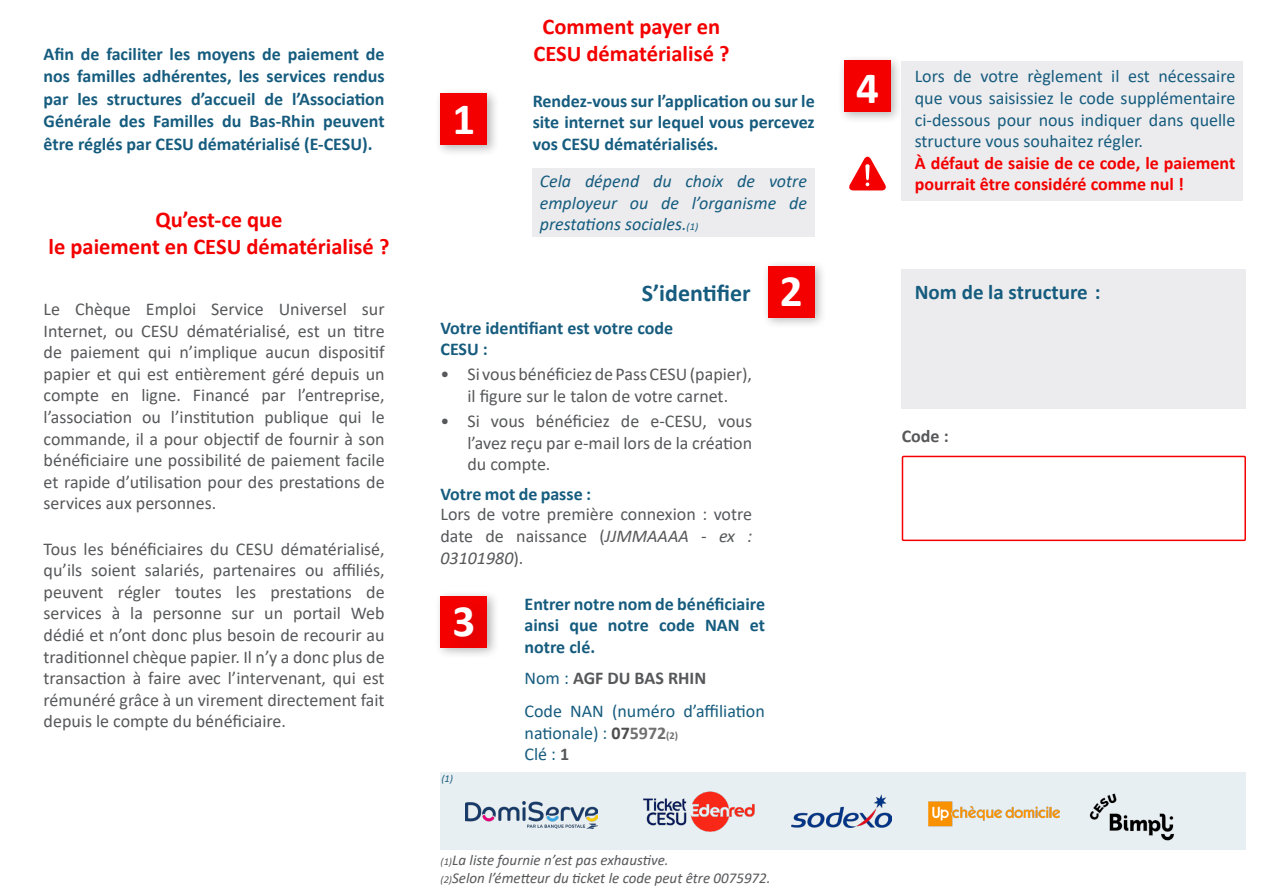
<style>
.page{position:relative;width:1263px;height:893px;background:#fff}
.page>*{position:absolute;margin:0;border:0;box-sizing:border-box;transform-origin:0 0}
.t1{font:700 45px "Calibri";color:#fff}
.t2{font:700 24px "Calibri";color:#165c7e}
.t3{font:700 22.5px/27px "Calibri";color:#f40000;text-align:center}
.t4{font:700 21px "Calibri";color:#165c7e}
.t5{font:18px/21.6px "Calibri";color:#57585a;text-align:justify}
.t6{font:700 18px/21.6px "Calibri";color:#165c7e;text-align:justify}
.t7{font:18px/21.6px "Calibri";color:#165c7e}
.t8{font:italic 18px/21.6px "Calibri";color:#165c7e;text-align:justify}
.t9{font:700 18px/21.6px "Calibri";color:#f40000}
.t10{font:700 18px "Calibri";color:#57585a}
.t11{font:italic 15px "Calibri";color:#57585a}
.t12{font:italic 10.5px "Calibri";color:#165c7e}
.s1{font-size:10.5px}
.s2{font-style:italic}
.s3{font-weight:400;color:#165c7e}
.s4{font-weight:700;color:#4d4d4d}
.s5{font-weight:700;color:#707070}
.s6{font-weight:700;font-size:10.5px;color:#707070}
.s7{font-weight:700;color:#57585a}
</style>
<div class="page">
<div style="left:533px;top:168px;width:282px;height:68px;background:#ececee"></div>
<div style="left:434px;top:87px;width:65px;height:69px;background:#231f20;opacity:.32"></div>
<div style="left:440px;top:93px;width:47px;height:51px;background:#f40000"></div>
<div style="left:434px;top:590px;width:65px;height:69px;background:#fbfbfb"></div>
<div style="left:440px;top:596px;width:47px;height:51px;background:#f40000"></div>
<div style="left:838px;top:55px;width:65px;height:69px;background:#231f20;opacity:.32"></div>
<div style="left:844px;top:61px;width:47px;height:51px;background:#f40000"></div>
<div style="left:762px;top:260px;width:65px;height:69px;background:#231f20;opacity:.32"></div>
<div style="left:768px;top:266px;width:47px;height:51px;background:#f40000"></div>
<div style="left:443px;top:595px;width:54px;height:65px;background:#231f20;opacity:.2"></div>
<div style="left:902px;top:61px;width:341px;height:140px;background:#ececee"></div>
<svg style="left:849px;top:157px;width:37px;height:33px"></svg>
<div style="left:440px;top:772px;width:806px;height:77px;background:#e8eff2"></div>
<img style="left:466px;top:802px;width:132px;height:26px">
<img style="left:643px;top:791px;width:112px;height:41px">
<img style="left:791px;top:794px;width:101px;height:33px">
<img style="left:928px;top:802px;width:131px;height:24px">
<img style="left:1089px;top:793px;width:85px;height:48px">
<div style="left:902px;top:269px;width:344px;height:139px;background:#ececee"></div>
<div style="left:902px;top:456px;width:344px;height:85px;border:2px solid #f40000"></div>
<p class="t3" style="left:543px;top:13px;width:179px">Comment payer en</p>
<p class="t6" style="left:44px;top:43px;width:343px">Afin de faciliter les moyens de paiement de</p>
<p class="t3" style="left:533px;top:40px;width:198px">CESU dématérialisé ?</p>
<p class="t6" style="left:44px;top:65px;width:343px;line-height:22.5px">nos familles adhérentes, les services rendus par les structures d’accueil de l’Association Générale des Familles du Bas-Rhin peuvent être réglés par CESU dématérialisé (E-CESU).</p>
<p class="t6" style="left:533px;top:90px;width:284px">Rendez-vous sur l’application ou sur le site internet sur lequel vous percevez vos CESU dématérialisés.</p>
<p class="t8" style="left:540px;top:170px;width:269px">Cela dépend du choix de votre employeur ou de l’organisme de prestations sociales.<span class="s1">(1)</span></p>
<p class="t1" style="left:452px;top:88px;width:24px">1</p>
<p class="t3" style="left:49px;top:206px;width:342px">Qu’est-ce que<br>le paiement en CESU dématérialisé ?</p>
<p class="t5" style="left:44px;top:298px;width:343px">Le Chèque Emploi Service Universel sur Internet, ou CESU dématérialisé, est un titre de paiement qui n’implique aucun dispositif papier et qui est entièrement géré depuis un compte en ligne. Financé par l’entreprise, l’association ou l’institution publique qui le commande, il a pour objectif de fournir à son bénéficiaire une possibilité de paiement facile et rapide d’utilisation pour des prestations de services aux personnes.</p>
<p class="t5" style="left:44px;top:537px;width:343px">Tous les bénéficiaires du CESU dématérialisé, qu’ils soient salariés, partenaires ou affiliés, peuvent régler toutes les prestations de services à la personne sur un portail Web dédié et n’ont donc plus besoin de recourir au traditionnel chèque papier. Il n’y a donc plus de transaction à faire avec l’intervenant, qui est rémunéré grâce à un virement directement fait depuis le compte du bénéficiaire.</p>
<p class="t2" style="left:642px;top:276px;width:110px">S’identifier</p>
<p class="t6" style="left:440px;top:317px;width:234px">Votre identifiant est votre code<br>CESU :</p>
<p class="t5" style="left:440px;top:363px;width:313px;text-align:center">• Si vous bénéficiez de Pass CESU (papier), il figure sur le talon de votre carnet.</p>
<p class="t5" style="left:467px;top:410px;width:286px;text-indent:-27px">• Si vous bénéficiez de e-CESU, vous l’avez reçu par e-mail lors de la création du compte.</p>
<p class="t6" style="left:440px;top:483px;width:152px">Votre mot de passe :</p>
<p class="t5" style="left:440px;top:503px;width:313px">Lors de votre première connexion : votre date de naissance (<span class="s2">JJMMAAAA - ex :<br>03101980</span>).</p>
<p class="t1" style="left:452px;top:589px;width:24px">3</p>
<p class="t12" style="left:441px;top:771px;width:13px">(1)</p>
<p class="t6" style="left:524px;top:592px;width:242px">Entrer notre nom de bénéficiaire ainsi que notre code NAN et notre clé.</p>
<p class="t10" style="left:524px;top:666px;width:183px"><span class="s3">Nom :</span> AGF DU BAS RHIN</p>
<p class="t7" style="left:524px;top:700px;width:242px">Code NAN (numéro d’affiliation nationale) : <span class="s4">07</span><span class="s5">5972</span><span class="s6">(2)</span></p>
<p class="t7" style="left:524px;top:743px;width:46px">Clé : <span class="s7">1</span></p>
<p class="t1" style="left:780px;top:260px;width:24px">2</p>
<p class="t11" style="left:440px;top:850px;width:230px"><span class="s1">(1)</span>La liste fournie n’est pas exhaustive.</p>
<p class="t11" style="left:440px;top:868px;width:332px"><span class="s1">(2)</span>Selon l’émetteur du ticket le code peut être 0075972.</p>
<p class="t1" style="left:856px;top:56px;width:24px">4</p>
<p class="t7" style="left:915px;top:65px;width:322px;text-align:justify">Lors de votre règlement il est nécessaire que vous saisissiez le code supplémentaire ci-dessous pour nous indiquer dans quelle structure vous souhaitez régler.</p>
<p class="t9" style="left:915px;top:152px;width:322px">À défaut de saisie de ce code, le paiement pourrait être considéré comme nul !</p>
<p class="t4" style="left:915px;top:277px;width:187px">Nom de la structure :</p>
<p class="t10" style="left:902px;top:423px;width:48px">Code :</p>
</div>
